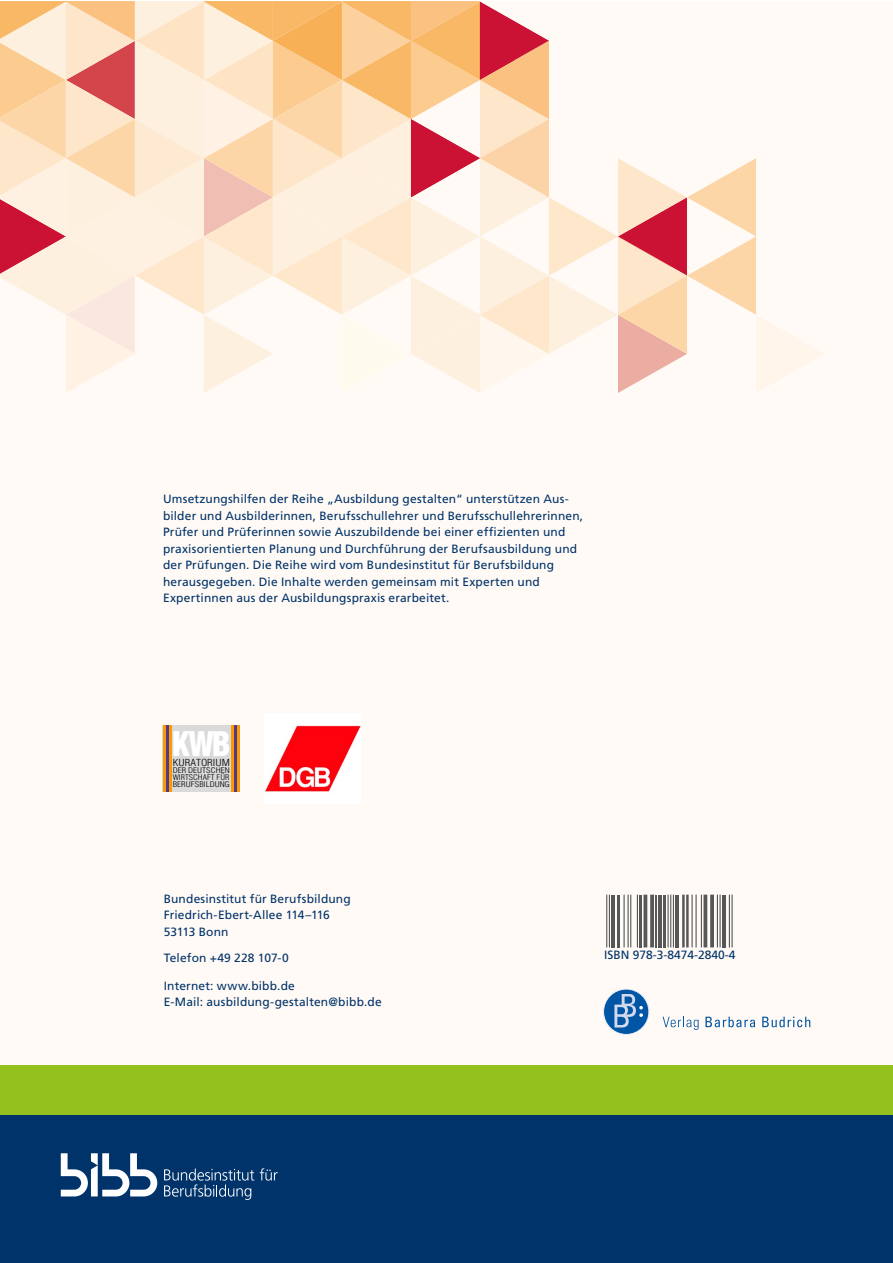
<style>
.page{position:relative;width:893px;height:1263px;background:#fff}
.page>*{position:absolute;margin:0;border:0;box-sizing:border-box;transform-origin:0 0}
.t1{font:900 condensed 33.15px "Helvetica";color:#fff}
.id657{font:12px/16.5px "Frutiger LT Std";letter-spacing:.01em;color:#00336a}
.id480{font:12px "Frutiger LT Std";letter-spacing:.01em;color:#00336a}
.t2{font:300 condensed 9.45px "Helvetica";color:#000;scale:1.19 1}
.t3{font:300 condensed 7.65px/6.9px "Helvetica";color:#000;text-align:justify;scale:1.17 1}
</style>
<div class="page">
<svg style="left:0;top:1px;width:825px;height:392px"></svg>
<svg style="left:603px;top:989px;width:46px;height:45px"></svg>
<div style="left:603px;top:989px;width:46px;height:46px;border:1px solid #e9ecf8;border-radius:50%"></div>
<svg style="left:614px;top:994px;width:29px;height:33px"></svg>
<svg style="left:663px;top:1017px;width:36px;height:13px"></svg>
<svg style="left:705px;top:1017px;width:50px;height:10px"></svg>
<svg style="left:762px;top:1017px;width:48px;height:10px"></svg>
<hr style="left:609px;top:895px;width:1px;height:52px;background:#575756">
<hr style="left:606px;top:895px;width:1px;height:52px;background:#575756">
<hr style="left:611px;top:895px;width:4px;height:52px;background:#575756">
<hr style="left:617px;top:895px;width:2px;height:52px;background:#575756">
<hr style="left:637px;top:895px;width:1px;height:52px;background:#575756">
<hr style="left:630px;top:895px;width:1px;height:52px;background:#575756">
<hr style="left:627px;top:895px;width:2px;height:52px;background:#575756">
<hr style="left:623px;top:895px;width:2px;height:52px;background:#575756">
<hr style="left:639px;top:895px;width:3px;height:52px;background:#575756">
<svg style="left:650px;top:895px;width:4px;height:52px"></svg>
<svg style="left:643px;top:895px;width:4px;height:52px"></svg>
<hr style="left:655px;top:895px;width:2px;height:52px;background:#575756">
<hr style="left:658px;top:895px;width:4px;height:52px;background:#575756">
<hr style="left:663px;top:895px;width:3px;height:52px;background:#575756">
<hr style="left:673px;top:895px;width:1px;height:52px;background:#575756">
<hr style="left:670px;top:895px;width:1px;height:52px;background:#575756">
<hr style="left:667px;top:895px;width:2px;height:52px;background:#575756">
<hr style="left:675px;top:895px;width:4px;height:52px;background:#575756">
<hr style="left:686px;top:895px;width:3px;height:52px;background:#575756">
<hr style="left:682px;top:895px;width:3px;height:52px;background:#575756">
<hr style="left:701px;top:895px;width:1px;height:52px;background:#575756">
<hr style="left:695px;top:895px;width:2px;height:52px;background:#575756">
<hr style="left:691px;top:895px;width:2px;height:52px;background:#575756">
<svg style="left:710px;top:895px;width:4px;height:52px"></svg>
<svg style="left:703px;top:895px;width:4px;height:52px"></svg>
<hr style="left:719px;top:895px;width:2px;height:52px;background:#575756">
<hr style="left:717px;top:895px;width:1px;height:52px;background:#575756">
<hr style="left:722px;top:895px;width:4px;height:52px;background:#575756">
<hr style="left:731px;top:895px;width:2px;height:52px;background:#575756">
<hr style="left:729px;top:895px;width:1px;height:52px;background:#575756">
<div style="left:0;top:1065px;width:893px;height:50px;background:#95c11f"></div>
<div style="left:0;top:1115px;width:893px;height:148px;background:#00336a"></div>
<svg style="left:260px;top:1168px;width:18px;height:12px"></svg>
<svg style="left:164px;top:1168px;width:90px;height:32px"></svg>
<svg style="left:61px;top:1153px;width:96px;height:43px"></svg>
<img style="left:265px;top:725px;width:96px;height:67px">
<div style="left:163px;top:725px;width:77px;height:66px;background:#dadada"></div>
<hr style="left:237px;top:725px;width:3px;height:66px;background:#f59c00">
<hr style="left:231px;top:725px;width:3px;height:66px;background:#f59c00">
<hr style="left:163px;top:725px;width:3px;height:66px;background:#f59c00">
<hr style="left:169px;top:725px;width:2px;height:66px;background:#f59c00">
<hr style="left:166px;top:725px;width:3px;height:66px;background:#59358c">
<hr style="left:234px;top:725px;width:3px;height:66px;background:#59358c">
<p class="id657" style="left:163px;top:491px;width:422px">Umsetzungshilfen der Reihe „Ausbildung gestalten“ unterstützen Aus&shy;bilder und Ausbilderinnen, Berufsschullehrer und Berufsschullehrerinnen, Prüfer und Prüferinnen sowie Auszubildende bei einer effizienten und praxisorientierten Planung und Durchführung der Berufsausbildung und der Prüfungen. Die Reihe wird vom Bundesinstitut für Berufsbildung herausgegeben. Die Inhalte werden gemeinsam mit Experten und Expertinnen aus der Ausbildungspraxis erarbeitet.</p>
<p class="t1" style="left:172px;top:725px;width:60px">KWB</p>
<p class="t2" style="left:173px;top:757px;width:49px">KURATORIUM</p>
<p class="t3" style="left:173px;top:767px;width:50px">DER DEUTSCHEN WIRTSCHAFT FÜR BERUFSBILDUNG</p>
<p class="id480" style="left:164px;top:891px;width:189px">Bundesinstitut für Berufsbildung</p>
<p class="id480" style="left:164px;top:908px;width:168px">Friedrich-Ebert-Allee 114–116</p>
<p class="id480" style="left:164px;top:924px;width:66px">53113 Bonn</p>
<p class="id480" style="left:164px;top:951px;width:127px">Telefon +49 228 107-0</p>
<p class="id480" style="left:164px;top:978px;width:133px">Internet: www.bibb.de</p>
<p class="id480" style="left:164px;top:995px;width:220px">E-Mail: ausbildung-gestalten@bibb.de</p>
<p class="id657" style="left:604px;top:947px;width:133px">ISBN 978-3-8474-2840-4</p>
</div>
